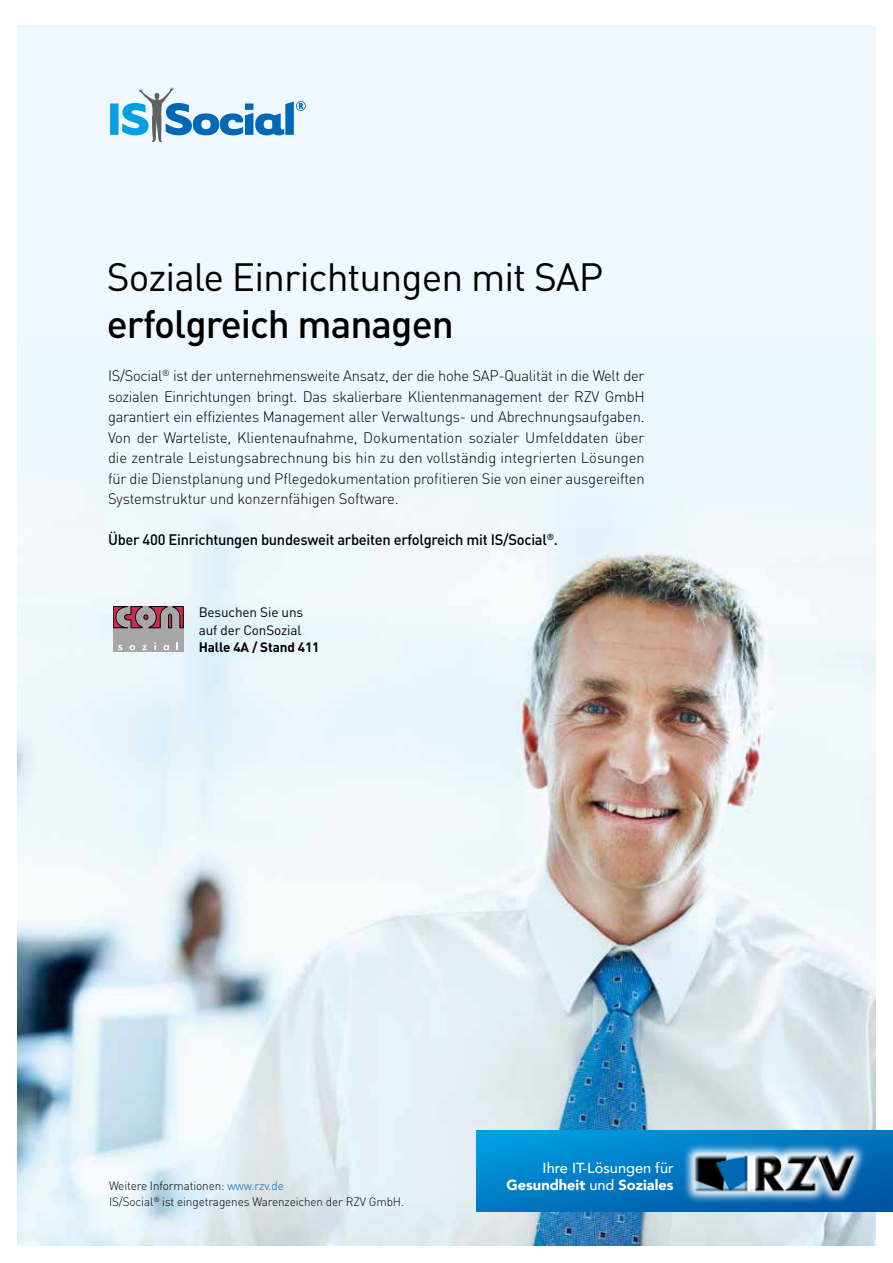
<style>
.page{position:relative;width:893px;height:1263px;background:#fff}
.page>*{position:absolute;margin:0;border:0;box-sizing:border-box;transform-origin:0 0}
.t1{font:39px "DIN";letter-spacing:-.025em;color:#000}
.t2{font:500 39px "DIN";letter-spacing:-.025em;color:#000}
.t3{font:300 15px/20.4px "DIN";letter-spacing:-.01em;color:#000;text-align:justify}
.t4{font:500 15px "DIN";letter-spacing:-.02em;color:#000}
.t5{font:500 14.55px/17.5px "Avenir";color:#fff;text-align:right}
.t6{font:13.5px/17.2px "DIN";letter-spacing:-.01em;color:#000}
.t7{font:700 13.5px "DIN";letter-spacing:-.01em;color:#000}
.t8{font:300 12px/16.5px "DIN";letter-spacing:-.01em;color:#000}
.s1{color:#0068b4}
.s2{font-weight:900}
</style>
<div class="page">
<div style="left:17px;top:26px;width:859px;height:1220px;background:#eef8fe"></div>
<img style="left:17px;top:526px;width:859px;height:720px">
<div style="left:113px;top:606px;width:71px;height:46px;background:#a7a7a8"></div>
<svg style="left:118px;top:645px;width:4px;height:5px"></svg>
<svg style="left:129px;top:645px;width:6px;height:5px"></svg>
<svg style="left:142px;top:645px;width:5px;height:5px"></svg>
<svg style="left:154px;top:642px;width:2px;height:8px"></svg>
<svg style="left:163px;top:645px;width:6px;height:5px"></svg>
<svg style="left:113px;top:606px;width:71px;height:22px"></svg>
<svg style="left:110px;top:87px;width:196px;height:55px"></svg>
<svg style="left:476px;top:1130px;width:417px;height:82px;background:#007ec7"></svg>
<img style="left:674px;top:1139px;width:202px;height:69px">
<h1 class="t1" style="left:107px;top:253px;width:498px">Soziale Einrichtungen mit SAP</h1>
<h1 class="t2" style="left:107px;top:299px;width:349px">erfolgreich managen</h1>
<p class="t3" style="left:108px;top:366px;width:538px">IS/Social<sup>®</sup> ist der unternehmensweite Ansatz, der die hohe SAP-Qualität in die Welt der sozialen Einrichtungen bringt. Das skalierbare Klientenmanagement der RZV GmbH garantiert ein effizientes Management aller Verwaltungs- und Abrechnungsaufgaben.<br>Von der Warteliste, Klientenaufnahme, Dokumentation sozialer Umfelddaten über die zentrale Leistungsabrechnung bis hin zu den vollständig integrierten Lösungen für die Dienstplanung und Pflegedokumentation profitieren Sie von einer ausgereiften Systemstruktur und konzernfähigen Software.</p>
<p class="t4" style="left:108px;top:530px;width:451px">Über 400 Einrichtungen bundesweit arbeiten erfolgreich mit IS/Social<sup>®</sup>.</p>
<p class="t6" style="left:199px;top:604px;width:106px">Besuchen Sie uns auf der ConSozial</p>
<p class="t7" style="left:199px;top:638px;width:122px">Halle 4A / Stand 411</p>
<p class="t8" style="left:109px;top:1177px;width:297px">Weitere Informationen: <span class="s1">www.rzv.de<br></span>IS/Social<sup>®</sup> ist eingetragenes Warenzeichen der RZV GmbH.</p>
<p class="t5" style="left:506px;top:1158px;width:169px">Ihre IT-Lösungen für<br><span class="s2">Gesundheit</span> und <span class="s2">Soziales</span></p>
</div>
